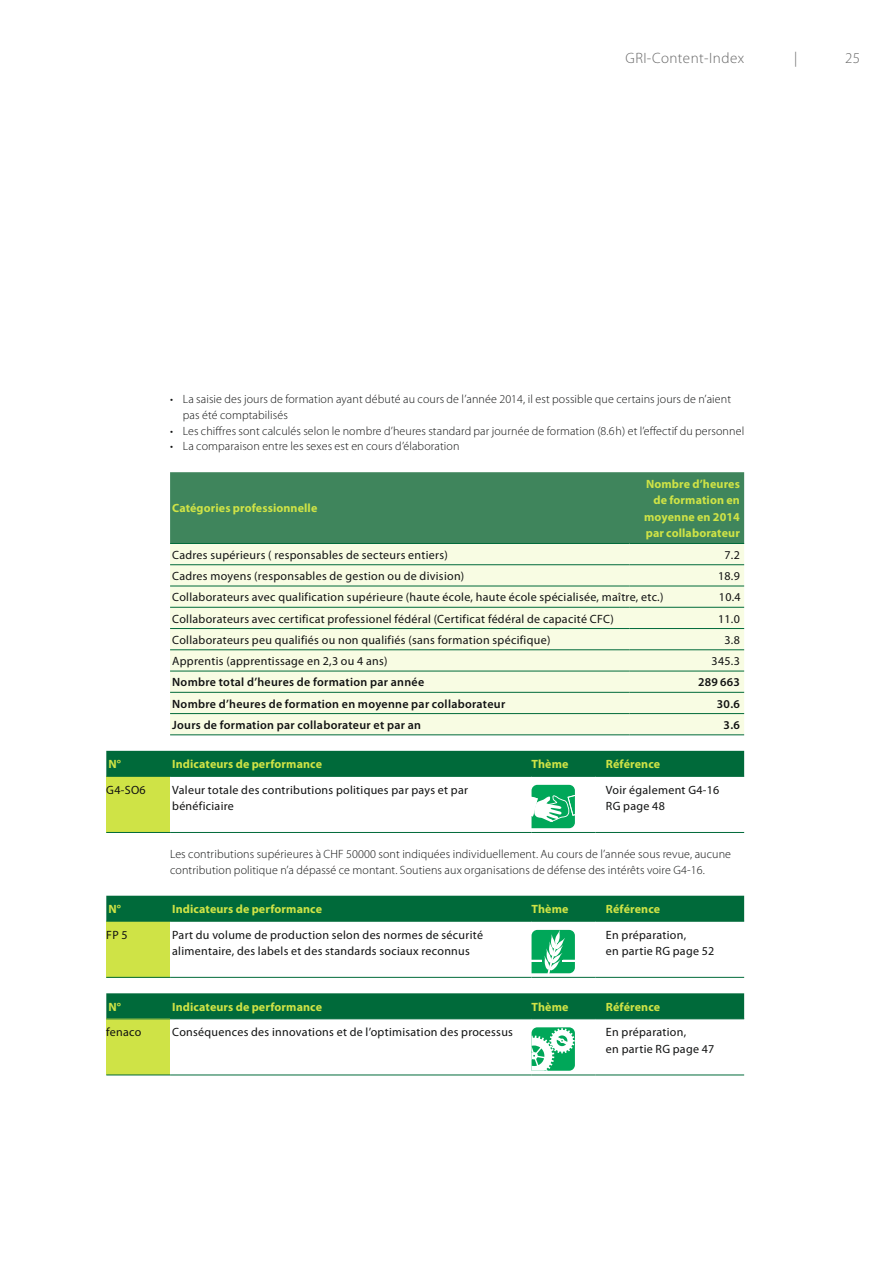
<style>
.page{position:relative;width:893px;height:1263px;background:#fff}
.page>*{position:absolute;margin:0;border:0;box-sizing:border-box;transform-origin:0 0}
.t1{font:300 15px "Myriad Pro";letter-spacing:.03em;color:#676767}
.t2{font:12px/16.5px "Myriad Pro";letter-spacing:.025em;color:#111212}
.t3{font:300 12px/15.8px "Myriad Pro";letter-spacing:.01em;color:#111212}
.t4{font:700 12px/16.5px "Myriad Pro";letter-spacing:.01em;color:#cfe346;text-align:right}
.t5{font:600 12px "Myriad Pro";letter-spacing:.025em;color:#111212}
</style>
<div class="page">
<div style="left:170px;top:472px;width:574px;height:71px;background:#3f855c"></div>
<div style="left:170px;top:544px;width:574px;height:190px;background:#f8fce3"></div>
<hr style="left:170px;top:543px;width:459px;height:1px;background:#006a3a">
<hr style="left:629px;top:543px;width:115px;height:1px;background:#006a3a">
<hr style="left:170px;top:564px;width:459px;height:1px;background:#006a3a">
<hr style="left:629px;top:564px;width:115px;height:1px;background:#006a3a">
<hr style="left:170px;top:586px;width:459px;height:1px;background:#006a3a">
<hr style="left:629px;top:586px;width:115px;height:1px;background:#006a3a">
<hr style="left:170px;top:607px;width:459px;height:1px;background:#006a3a">
<hr style="left:629px;top:607px;width:115px;height:1px;background:#006a3a">
<hr style="left:170px;top:628px;width:459px;height:1px;background:#006a3a">
<hr style="left:629px;top:628px;width:115px;height:1px;background:#006a3a">
<hr style="left:170px;top:649px;width:459px;height:1px;background:#006a3a">
<hr style="left:629px;top:649px;width:115px;height:1px;background:#006a3a">
<hr style="left:170px;top:671px;width:459px;height:1px;background:#006a3a">
<hr style="left:629px;top:671px;width:115px;height:1px;background:#006a3a">
<hr style="left:170px;top:692px;width:459px;height:1px;background:#006a3a">
<hr style="left:629px;top:692px;width:115px;height:1px;background:#006a3a">
<hr style="left:170px;top:713px;width:459px;height:1px;background:#006a3a">
<hr style="left:629px;top:713px;width:115px;height:1px;background:#006a3a">
<hr style="left:170px;top:734px;width:459px;height:1px;background:#006a3a">
<hr style="left:629px;top:734px;width:115px;height:1px;background:#006a3a">
<div style="left:106px;top:751px;width:638px;height:25px;background:#006a3a"></div>
<div style="left:106px;top:776px;width:64px;height:56px;background:#cfe346"></div>
<hr style="left:106px;top:776px;width:64px;height:1px;background:#006a3a">
<hr style="left:170px;top:776px;width:361px;height:1px;background:#006a3a">
<hr style="left:531px;top:776px;width:64px;height:1px;background:#006a3a">
<hr style="left:595px;top:776px;width:149px;height:1px;background:#006a3a">
<hr style="left:106px;top:832px;width:64px;height:1px;background:#006a3a">
<hr style="left:170px;top:832px;width:361px;height:1px;background:#006a3a">
<hr style="left:531px;top:832px;width:64px;height:1px;background:#006a3a">
<hr style="left:595px;top:832px;width:149px;height:1px;background:#006a3a">
<svg style="left:531px;top:785px;width:44px;height:43px"></svg>
<div style="left:106px;top:896px;width:638px;height:25px;background:#006a3a"></div>
<div style="left:106px;top:921px;width:64px;height:56px;background:#cfe346"></div>
<hr style="left:106px;top:921px;width:64px;height:1px;background:#006a3a">
<hr style="left:170px;top:921px;width:361px;height:1px;background:#006a3a">
<hr style="left:531px;top:921px;width:64px;height:1px;background:#006a3a">
<hr style="left:595px;top:921px;width:149px;height:1px;background:#006a3a">
<hr style="left:106px;top:977px;width:64px;height:1px;background:#006a3a">
<hr style="left:170px;top:977px;width:361px;height:1px;background:#006a3a">
<hr style="left:531px;top:977px;width:64px;height:1px;background:#006a3a">
<hr style="left:595px;top:977px;width:149px;height:1px;background:#006a3a">
<svg style="left:531px;top:930px;width:44px;height:43px"></svg>
<div style="left:106px;top:993px;width:638px;height:25px;background:#006a3a"></div>
<div style="left:106px;top:1019px;width:64px;height:56px;background:#cfe346"></div>
<hr style="left:106px;top:1018px;width:64px;height:1px;background:#006a3a">
<hr style="left:170px;top:1018px;width:361px;height:1px;background:#006a3a">
<hr style="left:531px;top:1018px;width:64px;height:1px;background:#006a3a">
<hr style="left:595px;top:1018px;width:149px;height:1px;background:#006a3a">
<hr style="left:106px;top:1075px;width:64px;height:1px;background:#006a3a">
<hr style="left:170px;top:1075px;width:361px;height:1px;background:#006a3a">
<hr style="left:531px;top:1075px;width:64px;height:1px;background:#006a3a">
<hr style="left:595px;top:1075px;width:149px;height:1px;background:#006a3a">
<svg style="left:531px;top:1027px;width:44px;height:44px"></svg>
<p class="t1" style="left:625px;top:50px;width:120px">GRI-Content-Index</p>
<p class="t1" style="left:794px;top:50px;width:5px">|</p>
<p class="t1" style="left:845px;top:50px;width:17px">25</p>
<p class="t3" style="left:183px;top:391px;width:550px;text-indent:-13px">• La saisie des jours de formation ayant débuté au cours de l’année 2014, il est possible que certains jours de n’aient pas été comptabilisés</p>
<p class="t3" style="left:170px;top:423px;width:576px">• Les chiffres sont calculés selon le nombre d’heures standard par journée de formation (8.6h) et l’effectif du personnel</p>
<p class="t3" style="left:170px;top:439px;width:291px">• La comparaison entre les sexes est en cours d’élaboration</p>
<p class="t4" style="left:172px;top:500px;width:147px">Catégories professionnelle</p>
<p class="t4" style="left:644px;top:475px;width:97px">Nombre d’heures de formation en moyenne en 2014 par collaborateur</p>
<p class="t2" style="left:172px;top:547px;width:277px">Cadres supérieurs ( responsables de secteurs entiers)</p>
<p class="t2" style="left:724px;top:547px;width:17px">7.2</p>
<p class="t2" style="left:172px;top:568px;width:294px">Cadres moyens (responsables de gestion ou de division)</p>
<p class="t2" style="left:718px;top:568px;width:23px">18.9</p>
<p class="t2" style="left:172px;top:589px;width:493px">Collaborateurs avec qualification supérieure (haute école, haute école spécialisée, maître, etc.)</p>
<p class="t2" style="left:719px;top:589px;width:23px">10.4</p>
<p class="t2" style="left:172px;top:611px;width:443px">Collaborateurs avec certificat professionel fédéral (Certificat fédéral de capacité CFC)</p>
<p class="t2" style="left:718px;top:611px;width:23px">11.0</p>
<p class="t2" style="left:172px;top:632px;width:380px">Collaborateurs peu qualifiés ou non qualifiés (sans formation spécifique)</p>
<p class="t2" style="left:724px;top:632px;width:17px">3.8</p>
<p class="t2" style="left:172px;top:653px;width:217px">Apprentis (apprentissage en 2,3 ou 4 ans)</p>
<p class="t2" style="left:712px;top:653px;width:30px">345.3</p>
<p class="t5" style="left:172px;top:676px;width:253px">Nombre total d’heures de formation par année</p>
<p class="t5" style="left:698px;top:676px;width:43px">289 663</p>
<p class="t5" style="left:172px;top:697px;width:335px">Nombre d’heures de formation en moyenne par collaborateur</p>
<p class="t5" style="left:717px;top:697px;width:25px">30.6</p>
<p class="t5" style="left:172px;top:718px;width:250px">Jours de formation par collaborateur et par an</p>
<p class="t5" style="left:724px;top:718px;width:18px">3.6</p>
<p class="t4" style="left:108px;top:756px;width:14px">N°</p>
<p class="t4" style="left:172px;top:756px;width:151px">Indicateurs de performance</p>
<p class="t4" style="left:531px;top:756px;width:38px">Thème</p>
<p class="t4" style="left:606px;top:756px;width:56px">Référence</p>
<p class="t2" style="left:106px;top:782px;width:41px">G4-SO6</p>
<p class="t2" style="left:172px;top:782px;width:297px">Valeur totale des contributions politiques par pays et par bénéficiaire</p>
<p class="t2" style="left:606px;top:782px;width:115px">Voir également G4-16<br>RG page 48</p>
<p class="t3" style="left:170px;top:846px;width:562px">Les contributions supérieures à CHF 50000 sont indiquées individuellement. Au cours de l’année sous revue, aucune contribution politique n’a dépassé ce montant. Soutiens aux organisations de défense des intérêts voire G4-16.</p>
<p class="t4" style="left:108px;top:901px;width:14px">N°</p>
<p class="t4" style="left:172px;top:901px;width:151px">Indicateurs de performance</p>
<p class="t4" style="left:531px;top:901px;width:38px">Thème</p>
<p class="t4" style="left:606px;top:901px;width:56px">Référence</p>
<p class="t2" style="left:106px;top:927px;width:23px">FP 5</p>
<p class="t2" style="left:172px;top:927px;width:312px">Part du volume de production selon des normes de sécurité alimentaire, des labels et des standards sociaux reconnus</p>
<p class="t2" style="left:606px;top:927px;width:110px">En préparation,<br>en partie RG page 52</p>
<p class="t4" style="left:108px;top:998px;width:14px">N°</p>
<p class="t4" style="left:172px;top:998px;width:151px">Indicateurs de performance</p>
<p class="t4" style="left:531px;top:998px;width:38px">Thème</p>
<p class="t4" style="left:606px;top:998px;width:56px">Référence</p>
<p class="t2" style="left:106px;top:1024px;width:37px">fenaco</p>
<p class="t2" style="left:172px;top:1024px;width:342px">Conséquences des innovations et de l’optimisation des processus</p>
<p class="t2" style="left:606px;top:1024px;width:110px">En préparation,<br>en partie RG page 47</p>
</div>
